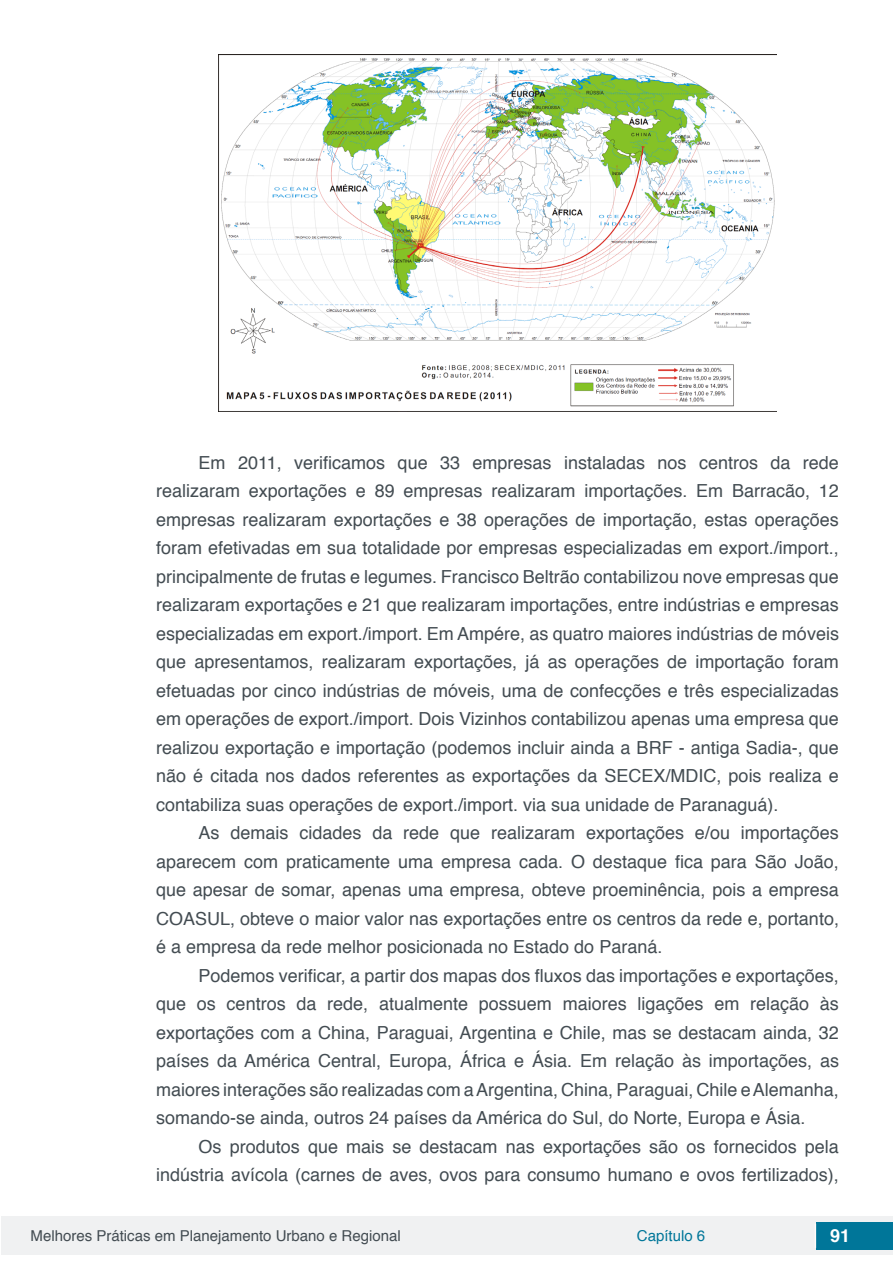
<style>
.page{position:relative;width:893px;height:1263px;background:#fff}
.page>*{position:absolute;margin:0;border:0;box-sizing:border-box;transform-origin:0 0}
.txt{font:18px/28.5px "Helvetica";color:#434c52;text-align:justify}
.t1{font:700 18px "Helvetica";color:#fff}
.t2{font:15px "Helvetica";color:#434c52}
.t3{font:15px "Helvetica";color:#007699}
</style>
<div class="page">
<div style="left:1px;top:1216px;width:891px;height:38px;background:#f0f1f2"></div>
<div style="left:816px;top:1222px;width:77px;height:27px;background:#007699"></div>
<svg style="left:815px;top:1224px;width:1px;height:24px"></svg>
<img style="left:218px;top:54px;width:559px;height:358px">
<p class="txt" style="left:156px;top:449px;width:684px;text-indent:43px">Em 2011, verificamos que 33 empresas instaladas nos centros da rede realizaram exportações e 89 empresas realizaram importações. Em Barracão, 12 empresas realizaram exportações e 38 operações de importação, estas operações foram efetivadas em sua totalidade por empresas especializadas em export./import., principalmente de frutas e legumes. Francisco Beltrão contabilizou nove empresas que realizaram exportações e 21 que realizaram importações, entre indústrias e empresas especializadas em export./import. Em Ampére, as quatro maiores indústrias de móveis que apresentamos, realizaram exportações, já as operações de importação foram efetuadas por cinco indústrias de móveis, uma de confecções e três especializadas em operações de export./import. Dois Vizinhos contabilizou apenas uma empresa que realizou exportação e importação (podemos incluir ainda a BRF - antiga Sadia-, que não é citada nos dados referentes as exportações da SECEX/MDIC, pois realiza e contabiliza suas operações de export./import. via sua unidade de Paranaguá).</p>
<p class="txt" style="left:156px;top:819px;width:684px;text-indent:43px">As demais cidades da rede que realizaram exportações e/ou importações aparecem com praticamente uma empresa cada. O destaque fica para São João, que apesar de somar, apenas uma empresa, obteve proeminência, pois a empresa COASUL, obteve o maior valor nas exportações entre os centros da rede e, portanto, é a empresa da rede melhor posicionada no Estado do Paraná.</p>
<p class="txt" style="left:156px;top:962px;width:684px;text-indent:43px">Podemos verificar, a partir dos mapas dos fluxos das importações e exportações, que os centros da rede, atualmente possuem maiores ligações em relação às exportações com a China, Paraguai, Argentina e Chile, mas se destacam ainda, 32 países da América Central, Europa, África e Ásia. Em relação às importações, as maiores interações são realizadas com a Argentina, China, Paraguai, Chile e Alemanha, somando-se ainda, outros 24 países da América do Sul, do Norte, Europa e Ásia.</p>
<p class="txt" style="left:156px;top:1133px;width:684px;text-align:right">Os produtos que mais se destacam nas exportações são os fornecidos pela indústria avícola (carnes de aves, ovos para consumo humano e ovos fertilizados),</p>
<p class="t2" style="left:31px;top:1224px;width:372px">Melhores Práticas em Planejamento Urbano e Regional</p>
<p class="t3" style="left:637px;top:1224px;width:70px">Capítulo 6</p>
<p class="t1" style="left:830px;top:1221px;width:22px">91</p>
</div>
